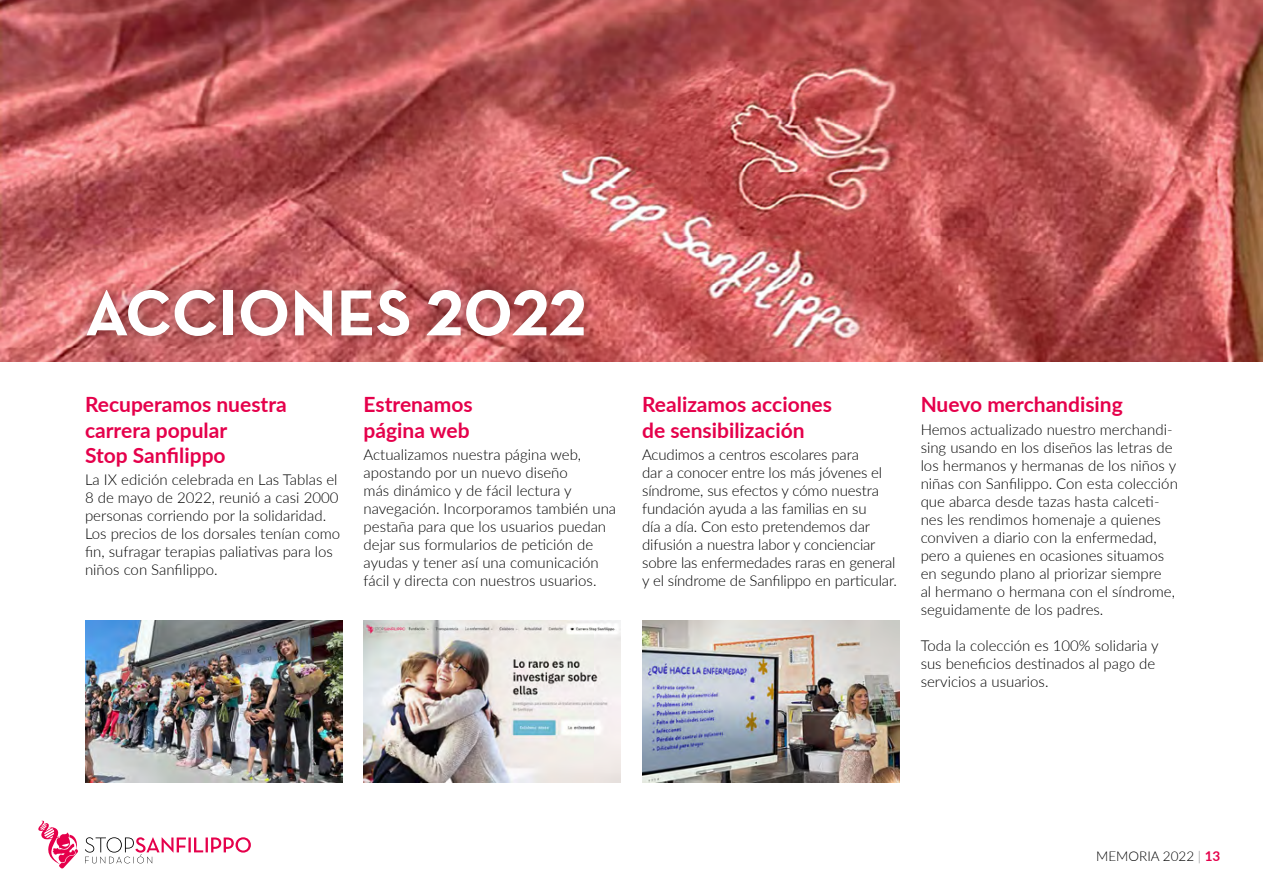
<style>
.page{position:relative;width:1263px;height:893px;background:#fff}
.page>*{position:absolute;margin:0;border:0;box-sizing:border-box;transform-origin:0 0}
.t1{font:700 66px "Neutra Text";color:#fff}
.t2{font:700 21px/25.2px "Lato";color:#e5004b}
.t3{font:300 15px/18px "Lato";color:#000}
.t4{font:300 13.5px "Lato";color:#000}
.s1{font-family:"Neutra Text Bold Alt";font-weight:400}
.s2{color:#878787}
.s3{font-weight:700;color:#e5004b}
</style>
<div class="page">
<svg style="left:85px;top:837px;width:166px;height:26px"></svg>
<svg style="left:38px;top:820px;width:40px;height:49px"></svg>
<img style="left:0;top:0;width:1263px;height:361px">
<div style="left:76px;top:278px;width:519px;height:70px;background:#000;opacity:.33"></div>
<img style="left:85px;top:621px;width:257px;height:161px">
<img style="left:364px;top:621px;width:257px;height:161px">
<img style="left:642px;top:621px;width:257px;height:161px">
<h1 class="t1" style="left:85px;top:272px;width:503px">ACCIONES <span class="s1">2022</span></h1>
<h2 class="t2" style="left:85px;top:391px;width:203px">Recuperamos nuestra carrera popular<br>Stop Sanfilippo</h2>
<p class="t3" style="left:85px;top:470px;width:257px">La IX edición celebrada en Las Tablas el 8 de mayo de 2022, reunió a casi 2000 personas corriendo por la solidaridad.<br>Los precios de los dorsales tenían como fin, sufragar terapias paliativas para los niños con Sanfilippo.</p>
<h2 class="t2" style="left:364px;top:391px;width:111px">Estrenamos página web</h2>
<p class="t3" style="left:364px;top:445px;width:254px">Actualizamos nuestra página web, apostando por un nuevo diseño<br>más dinámico y de fácil lectura y navegación. Incorporamos también una pestaña para que los usuarios puedan dejar sus formularios de petición de ayudas y tener así una comunicación fácil y directa con nuestros usuarios.</p>
<h2 class="t2" style="left:642px;top:391px;width:191px">Realizamos acciones de sensibilización</h2>
<p class="t3" style="left:642px;top:445px;width:256px">Acudimos a centros escolares para<br>dar a conocer entre los más jóvenes el síndrome, sus efectos y cómo nuestra fundación ayuda a las familias en su<br>día a día. Con esto pretendemos dar difusión a nuestra labor y concienciar sobre las enfermedades raras en general y el síndrome de Sanfilippo en particular.</p>
<h2 class="t2" style="left:921px;top:391px;width:204px">Nuevo merchandising</h2>
<p class="t3" style="left:921px;top:420px;width:259px">Hemos actualizado nuestro merchandi&shy;sing usando en los diseños las letras de los hermanos y hermanas de los niños y niñas con Sanfilippo. Con esta colección que abarca desde tazas hasta calceti&shy;nes les rendimos homenaje a quienes conviven a diario con la enfermedad, pero a quienes en ocasiones situamos en segundo plano al priorizar siempre<br>al hermano o hermana con el síndrome, seguidamente de los padres.</p>
<p class="t3" style="left:921px;top:636px;width:240px">Toda la colección es 100% solidaria y sus beneficios destinados al pago de servicios a usuarios.</p>
<p class="t4" style="left:1096px;top:847px;width:126px">MEMORIA 2022 <span class="s2">|</span> <span class="s3">13</span></p>
</div>
